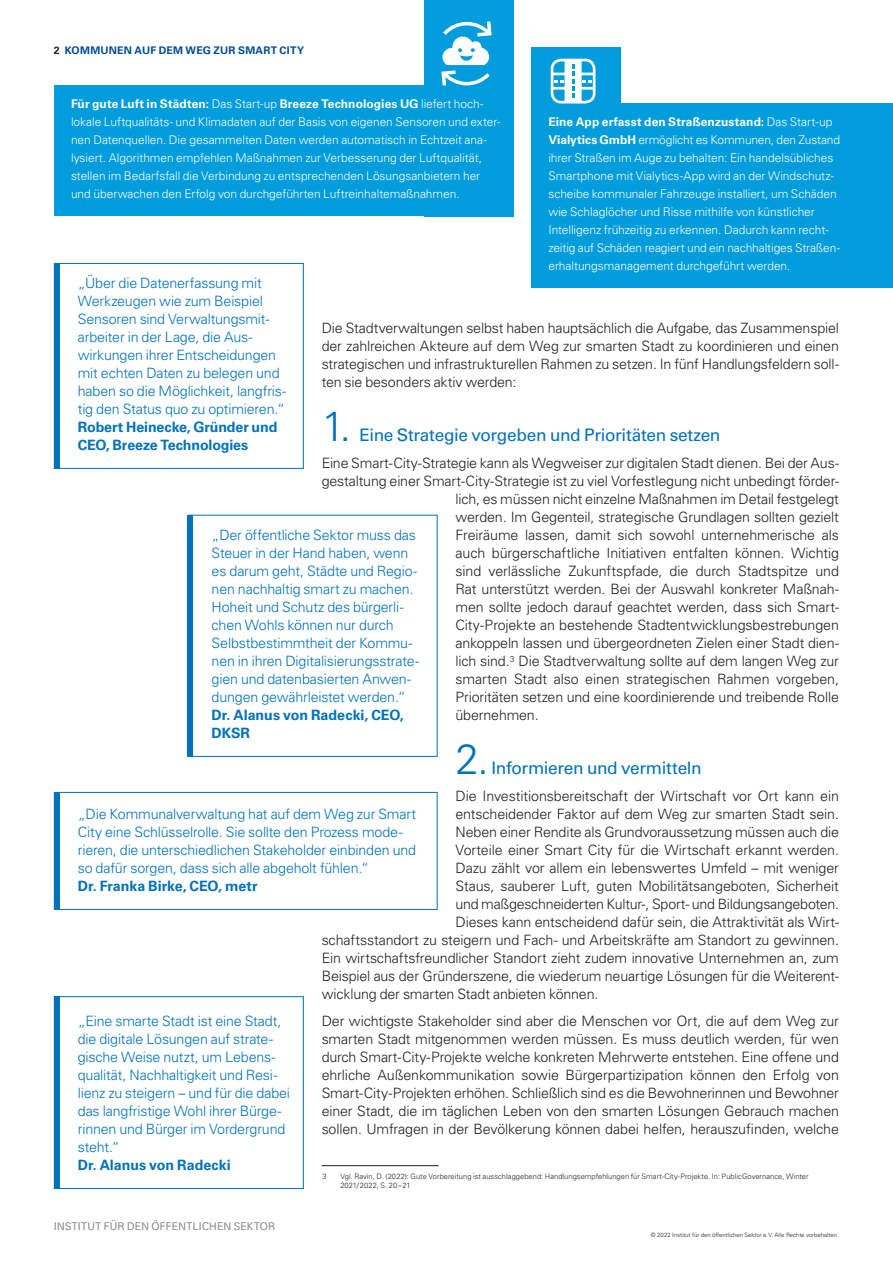
<style>
.page{position:relative;width:893px;height:1263px;background:#fff}
.page>*{position:absolute;margin:0;border:0;box-sizing:border-box;transform-origin:0 0}
.t1{font:300 42.15px "Univers LT Std";color:#0072bc}
.t2{font:17.25px "Univers LT Std";letter-spacing:-.02em;color:#0072bc}
.t3{font:300 14.25px/18px "Univers LT Std";letter-spacing:-.01em;color:#231f20;text-align:justify}
.t4{font:300 14.25px/18px "Univers LT Std";letter-spacing:-.015em;color:#0072bc}
.t5{font:700 14.25px/18px "Univers LT Std";letter-spacing:-.005em;color:#0072bc}
.t6{font:300 12px/18px "Univers LT Std";letter-spacing:-.005em;color:#fff}
.t7{font:300 10.5px "Univers LT Std";color:#939598}
.t8{font:700 10.5px "Univers LT Std";letter-spacing:.025em;color:#014d97}
.t9{font:300 7.5px/9px "Univers LT Std";letter-spacing:.005em;color:#231f20}
.t10{font:300 6px "Univers LT Std";color:#231f20}
.s1{color:#231f20}
.s2{font-weight:700}
</style>
<div class="page">
<hr style="left:322px;top:1165px;width:117px;height:1px;background:#231f20">
<div style="left:188px;top:515px;width:249px;height:242px;border:1px solid #0072bc"></div>
<div style="left:188px;top:515px;width:5px;height:242px;background:#0072bc"></div>
<div style="left:54px;top:792px;width:383px;height:118px;border:1px solid #0072bc"></div>
<div style="left:54px;top:792px;width:5px;height:118px;background:#0072bc"></div>
<div style="left:54px;top:996px;width:250px;height:193px;border:1px solid #0072bc"></div>
<div style="left:54px;top:996px;width:5px;height:192px;background:#0072bc"></div>
<div style="left:531px;top:104px;width:362px;height:184px;background:#009cdc"></div>
<div style="left:54px;top:86px;width:458px;height:130px;background:#009cdc"></div>
<div style="left:424px;top:0;width:89px;height:216px;background:#009cdc"></div>
<div style="left:531px;top:47px;width:90px;height:75px;background:#009cdc"></div>
<svg style="left:441px;top:21px;width:51px;height:65px"></svg>
<svg style="left:552px;top:60px;width:42px;height:40px"></svg>
<div style="left:551px;top:59px;width:44px;height:45px;border:3px solid #fff;border-radius:9px"></div>
<div style="left:54px;top:263px;width:250px;height:206px;border:1px solid #0072bc"></div>
<div style="left:54px;top:263px;width:5px;height:206px;background:#0072bc"></div>
<p class="t8" style="left:54px;top:44px;width:252px"><span class="s1">2</span> Kommunen auf dem Weg zur Smart City</p>
<p class="t6" style="left:71px;top:95px;width:431px"><span class="s2">Für gute Luft in Städten:</span> Das Start-up <span class="s2">Breeze Technologies UG</span> liefert hoch&shy;lokale Luftqualitäts- und Klimadaten auf der Basis von eigenen Sensoren und exter&shy;nen Datenquellen. Die gesammelten Daten werden automatisch in Echtzeit ana&shy;lysiert. Algorithmen empfehlen Maßnahmen zur Verbesserung der Luftqualität, stellen im Bedarfsfall die Verbindung zu entsprechenden Lösungsanbietern her und überwachen den Erfolg von durchgeführten Luftreinhaltemaßnahmen.</p>
<p class="t6" style="left:548px;top:113px;width:293px"><span class="s2">Eine App erfasst den Straßenzustand:</span> Das Start-up <span class="s2">Vialytics GmbH</span> ermöglicht es Kommunen, den Zustand ihrer Straßen im Auge zu behalten: Ein handelsübliches Smartphone mit Vialytics-App wird an der Windschutz&shy;scheibe kommunaler Fahrzeuge installiert, um Schäden wie Schlaglöcher und Risse mithilfe von künstlicher Intelligenz frühzeitig zu erkennen. Dadurch kann recht&shy;zeitig auf Schäden reagiert und ein nachhaltiges Straßen&shy;erhaltungsmanagement durchgeführt werden.</p>
<p class="t4" style="left:78px;top:274px;width:210px">„Ü ber die Datenerfassung mit<br>Werkzeugen wie zum Beispiel<br>Sensoren sind Verwaltungsmit&shy;arbeiter in der Lage, die Aus&shy;wirkungen ihrer Entscheidungen mit echten Daten zu belegen und haben so die Möglichkeit, langfris&shy;tig den Status quo zu optimieren.“</p>
<p class="t5" style="left:78px;top:418px;width:201px">Robert Heinecke, Gründer und<br>CEO, Breeze Technologies</p>
<p class="t3" style="left:322px;top:319px;width:519px">Die Stadtverwaltungen selbst haben hauptsächlich die Aufgabe, das Zusammenspiel der zahlreichen Akteure auf dem Weg zur smarten Stadt zu koordinieren und einen strategischen und infrastrukturellen Rahmen zu setzen. In fünf Handlungsfeldern soll&shy;ten sie besonders aktiv werden:</p>
<h1 class="t1" style="left:322px;top:401px;width:31px">1.</h1>
<p class="t2" style="left:360px;top:425px;width:362px">Eine Strategie vorgeben und Prioritäten setzen</p>
<p class="t3" style="left:322px;top:454px;width:518px">Eine Smart-City-Strategie kann als Wegweiser zur digitalen Stadt dienen. Bei der Aus-</p>
<p class="t3" style="left:322px;top:472px;width:519px">gestaltung einer Smart-City-Strategie ist zu viel Vorfestlegung nicht unbedingt förder-</p>
<p class="t3" style="left:455px;top:490px;width:385px">lich, es müssen nicht einzelne Maßnahmen im Detail festgelegt</p>
<p class="t3" style="left:455px;top:508px;width:385px">werden. Im Gegenteil, strategische Grundlagen sollten gezielt</p>
<p class="t3" style="left:455px;top:526px;width:385px">Freiräume lassen, damit sich sowohl unternehmerische als</p>
<p class="t3" style="left:455px;top:544px;width:385px">auch bürgerschaftliche Initiativen entfalten können. Wichtig</p>
<p class="t3" style="left:455px;top:562px;width:385px">sind verlässliche Zukunftspfade, die durch Stadtspitze und</p>
<p class="t3" style="left:455px;top:580px;width:385px">Rat unterstützt werden. Bei der Auswahl konkreter Maßnah-</p>
<p class="t3" style="left:455px;top:598px;width:385px">men sollte jedoch darauf geachtet werden, dass sich Smart-</p>
<p class="t3" style="left:455px;top:616px;width:385px">City-Projekte an bestehende Stadtentwicklungsbestrebungen</p>
<p class="t3" style="left:455px;top:634px;width:385px">ankoppeln lassen und übergeordneten Zielen einer Stadt dien-</p>
<p class="t3" style="left:455px;top:652px;width:385px">lich sind.<sup>3</sup> Die Stadtverwaltung sollte auf dem langen Weg zur</p>
<p class="t3" style="left:455px;top:670px;width:385px">smarten Stadt also einen strategischen Rahmen vorgeben,</p>
<p class="t3" style="left:455px;top:688px;width:385px">Prioritäten setzen und eine koordinierende und treibende Rolle</p>
<p class="t3" style="left:455px;top:706px;width:85px">übernehmen.</p>
<h1 class="t1" style="left:455px;top:734px;width:35px">2.</h1>
<p class="t4" style="left:212px;top:526px;width:209px">„Der öffentliche Sektor muss das<br>Steuer in der Hand haben, wenn es darum geht, Städte und Regio&shy;nen nachhaltig smart zu machen.<br>Hoheit und Schutz des bürgerli&shy;chen Wohls können nur durch<br>Selbstbestimmtheit der Kommu&shy;nen in ihren Digitalisierungsstrate&shy;gien und datenbasierten Anwen&shy;dungen gewährleistet werden.“</p>
<p class="t5" style="left:212px;top:706px;width:194px">Dr. Alanus von Radecki, CEO,<br>DKSR</p>
<p class="t2" style="left:491px;top:758px;width:212px">Informieren und vermitteln</p>
<p class="t3" style="left:455px;top:787px;width:385px">Die Investitionsbereitschaft der Wirtschaft vor Ort kann ein</p>
<p class="t3" style="left:455px;top:805px;width:385px">entscheidender Faktor auf dem Weg zur smarten Stadt sein.</p>
<p class="t3" style="left:455px;top:823px;width:385px">Neben einer Rendite als Grundvoraussetzung müssen auch die</p>
<p class="t3" style="left:455px;top:841px;width:385px">Vorteile einer Smart City für die Wirtschaft erkannt werden.</p>
<p class="t3" style="left:455px;top:859px;width:385px">Dazu zählt vor allem ein lebenswertes Umfeld – mit weniger</p>
<p class="t3" style="left:455px;top:877px;width:385px">Staus, sauberer Luft, guten Mobilitätsangeboten, Sicherheit</p>
<p class="t3" style="left:455px;top:895px;width:385px">und maßgeschneiderten Kultur-, Sport- und Bildungsangeboten.</p>
<p class="t3" style="left:455px;top:913px;width:385px">Dieses kann entscheidend dafür sein, die Attraktivität als Wirt-</p>
<p class="t3" style="left:322px;top:931px;width:519px">schaftsstandort zu steigern und Fach- und Arbeitskräfte am Standort zu gewinnen.</p>
<p class="t3" style="left:322px;top:949px;width:519px">Ein wirtschaftsfreundlicher Standort zieht zudem innovative Unternehmen an, zum</p>
<p class="t3" style="left:322px;top:967px;width:519px">Beispiel aus der Gründerszene, die wiederum neuartige Lösungen für die Weiterent-</p>
<p class="t3" style="left:322px;top:985px;width:278px">wicklung der smarten Stadt anbieten können.</p>
<p class="t3" style="left:322px;top:1012px;width:519px">Der wichtigste Stakeholder sind aber die Menschen vor Ort, die auf dem Weg zur smarten Stadt mitgenommen werden müssen. Es muss deutlich werden, für wen durch Smart-City-Projekte welche konkreten Mehrwerte entstehen. Eine offene und ehrliche Außenkommunikation sowie Bürgerpartizipation können den Erfolg von Smart-City-Projekten erhöhen. Schließlich sind es die Bewohnerinnen und Bewohner einer Stadt, die im täglichen Leben von den smarten Lösungen Gebrauch machen sollen. Umfragen in der Bevölkerung können dabei helfen, herauszufinden, welche</p>
<p class="t9" style="left:322px;top:1172px;width:6px">3</p>
<p class="t9" style="left:340px;top:1172px;width:470px">Vgl. Ravin, D. (2022): Gute Vorbereitung ist ausschlaggebend: Handlungsempfehlungen für Smart-City-Projekte. In: PublicGovernance, Winter<br>2021/2022, S. 20–21</p>
<p class="t4" style="left:78px;top:805px;width:340px">„Die Kommunalverwaltung hat auf dem Weg zur Smart City eine Schlüsselrolle. Sie sollte den Prozess mode&shy;rieren, die unterschiedlichen Stakeholder einbinden und so dafür sorgen, dass sich alle abgeholt fühlen.“</p>
<p class="t5" style="left:78px;top:877px;width:181px">Dr. Franka Birke, CEO, metr</p>
<p class="t4" style="left:78px;top:1012px;width:214px">„Eine smarte Stadt ist eine Stadt, die digitale Lösungen auf strate&shy;gische Weise nutzt, um Lebens&shy;qualität, Nachhaltigkeit und Resi&shy;lienz zu steigern – und für die dabei das langfristige Wohl ihrer Bürge&shy;rinnen und Bürger im Vordergrund steht.“</p>
<p class="t5" style="left:78px;top:1156px;width:154px">Dr. Alanus von Radecki</p>
<p class="t7" style="left:54px;top:1220px;width:11px">I ttnstitut</p>
<p class="t7" style="left:104px;top:1220px;width:32px">für den</p>
<p class="t7" style="left:151px;top:1220px;width:16px">ö fenffentlichen</p>
<p class="t7" style="left:234px;top:1220px;width:15px">Sektor</p>
<p class="t10" style="left:651px;top:1231px;width:189px">© 2022 Institut für den öffentlichen Sektor e.V. Alle Rechte vorbehalten.</p>
</div>
